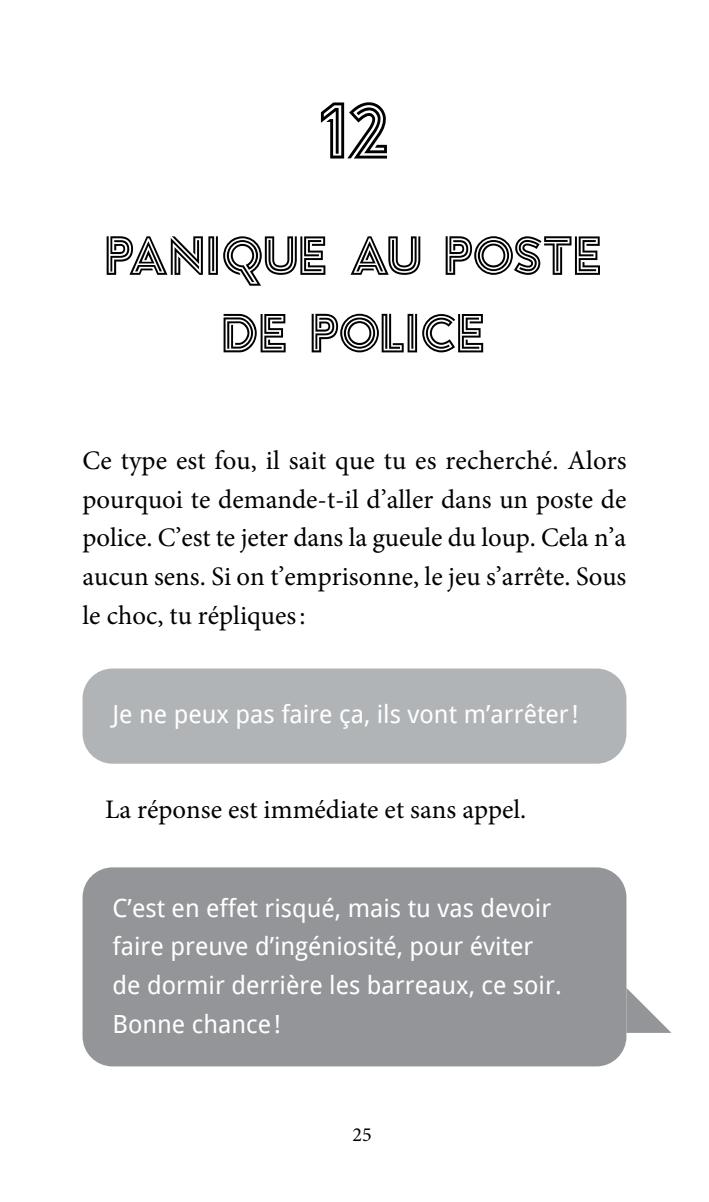
<style>
.page{position:relative;width:709px;height:1202px;background:#fff}
.page>*{position:absolute;margin:0;border:0;box-sizing:border-box;transform-origin:0 0}
.t1{font:80px "Argon";color:#000}
.t2{font:55px/77.5px "Argon";color:#000;text-align:center}
.t3{font:26.75px/38.8px "Minion Pro";color:#000;text-align:justify}
.t4{font:25px/38.8px "Droid Sans";color:#fff}
.t5{font:20px "Minion Pro";color:#000}
</style>
<div class="page">
<div style="left:82px;top:668px;width:544px;height:95px;background:#b1b4b6;border-radius:30px"></div>
<div style="left:82px;top:867px;width:544px;height:199px;background:#939598;border-radius:30px"></div>
<svg style="left:626px;top:987px;width:45px;height:45px"></svg>
<h1 class="t1" style="left:317px;top:94px;width:77px">12</h1>
<h2 class="t2" style="left:106px;top:219px;width:499px">PANIQUE AU POSTE<br>DE POLICE</h2>
<p class="t3" style="left:82px;top:441px;width:545px">Ce type est fou, il sait que tu es recherché. Alors pourquoi te demande- t- il d’aller dans un poste de police. C’est te jeter dans la gueule du loup. Cela n’a aucun sens. Si on t’emprisonne, le jeu s’arrête. Sous le choc, tu répliques :</p>
<p class="t4" style="left:112px;top:693px;width:467px">Je ne peux pas faire ça, ils vont m’arrêter !</p>
<p class="t3" style="left:105px;top:789px;width:423px">La réponse est immédiate et sans appel.</p>
<p class="t4" style="left:112px;top:887px;width:451px">C’est en effet risqué, mais tu vas devoir faire preuve d’ingéniosité, pour éviter de dormir derrière les barreaux, ce soir.<br>Bonne chance !</p>
<p class="t5" style="left:352px;top:1120px;width:21px">25</p>
</div>
